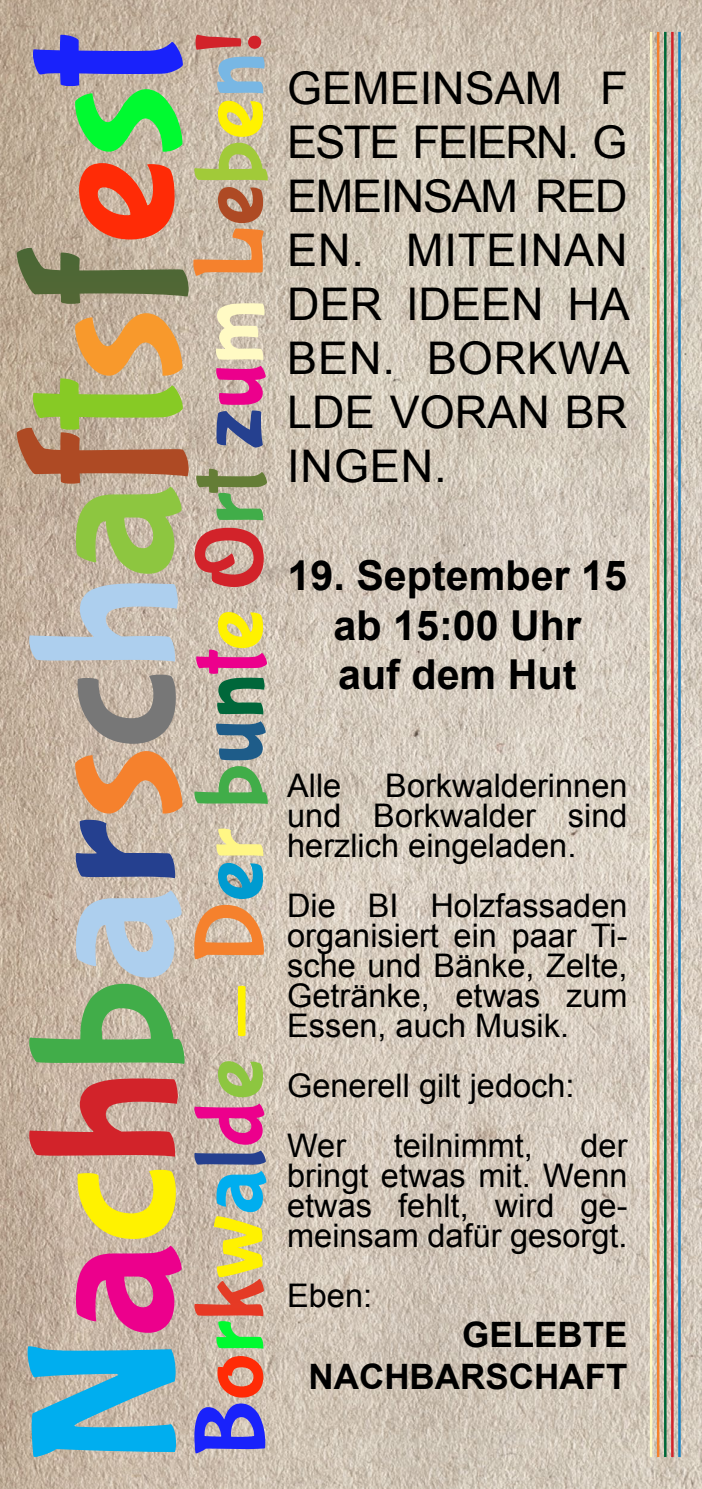
<style>
.page{position:relative;width:702px;height:1489px;background:#fff}
.page>*{position:absolute;margin:0;border:0;box-sizing:border-box;transform-origin:0 0}
.t1{font:207.5px "Bubblegum Sans";letter-spacing:-.005em;color:#adcfee}
.t2{font:98px "Bubblegum Sans";color:#fff200}
.t3{font:45px/54px "Arial";color:#000;text-align:justify}
.t4{font:700 41.25px/49.5px "Arial";color:#000;text-align:center}
.t5{font:700 35px/42px "Arial";color:#000;text-align:right}
.t6{font:32.5px/30px "Arial";color:#000;text-align:justify}
.s1{color:#1922fb}
.s2{color:#ff2b06}
.s3{color:#00fa30}
.s4{color:#fff}
.s5{color:#00aeef}
.s6{color:#25408f}
.s7{color:#ec008c}
.s8{color:#8dc640}
.s9{color:#f5812d}
.s10{color:#009bd0}
.s11{color:#fff685}
.s12{color:#41ad49}
.s13{color:#1e5c89}
.s14{color:#00673a}
.s15{color:#d2232a}
.s16{color:#647d36}
.s17{color:#fffac4}
.s18{color:#ae4a24}
.s19{color:#a1ca39}
.s20{color:#78b7e4}
.s21{color:#fff200}
.s22{color:#777}
.s23{color:#87ca25}
.s24{color:#f8992c}
</style>
<div class="page">
<img style="left:0;top:0;width:702px;height:1488px">
<hr style="left:664px;top:32px;width:2px;height:1424px;background:#006838">
<hr style="left:671px;top:32px;width:2px;height:1424px;background:#d2232a">
<hr style="left:678px;top:32px;width:2px;height:1424px;background:#1782c5">
<hr style="left:657px;top:32px;width:2px;height:1424px;background:#f5812d">
<hr style="left:649px;top:32px;width:3px;height:1424px;background:#fffac4">
<h2 class="t2" style="left:177px;top:1457px;width:1426px;rotate:-90deg"><span class="s1">B</span><span class="s2">o</span><span class="s3">r</span><span class="s4">k</span>w<span class="s5">a</span><span class="s6">l</span><span class="s7">d</span><span class="s8">e</span> - <span class="s9">D</span><span class="s10">e</span><span class="s11">r</span> <span class="s12">b</span><span class="s13">u</span><span class="s14">n</span><span class="s7">t</span>e <span class="s15">O</span><span class="s12">r</span><span class="s16">t</span> <span class="s6">z</span><span class="s7">u</span><span class="s17">m</span> <span class="s9">L</span><span class="s18">e</span><span class="s19">b</span>e<span class="s20">n</span><span class="s15">!</span></h2>
<h1 class="t1" style="left:-7px;top:1464px;width:1431px;rotate:-90deg"><span class="s5">N</span><span class="s7">a</span><span class="s21">c</span><span class="s15">h</span><span class="s12">b</span>a<span class="s6">r</span><span class="s9">s</span><span class="s22">c</span>h<span class="s8">a</span><span class="s18">f</span><span class="s23">t</span><span class="s24">s</span><span class="s4">f</span><span class="s2">e</span><span class="s3">s</span><span class="s1">t</span></h1>
<h3 class="t3" style="left:287px;top:61px;width:344px">GEMEINSAM F ESTE FEIERN. G EMEINSAM RED EN. MITEINAN DER IDEEN HA BEN. BORKWA LDE VORAN BR INGEN.</h3>
<p class="t4" style="left:287px;top:552px;width:341px">19. September 15 ab 15:00 Uhr<br>auf dem Hut</p>
<p class="t6" style="left:287px;top:770px;width:56px">Alle</p>
<p class="t6" style="left:287px;top:770px;width:342px;text-indent:98px">Borkwalderinnen und Borkwalder sind herzlich eingeladen.</p>
<p class="t6" style="left:287px;top:890px;width:342px">Die BI Holzfassaden organisiert ein paar Ti&shy;sche und Bänke, Zelte, Getränke, etwas zum Essen, auch Musik.</p>
<p class="t6" style="left:287px;top:1055px;width:289px;line-height:60px">Generell gilt jedoch:<br>Wer</p>
<p class="t6" style="left:287px;top:1130px;width:342px;text-indent:293px">der bringt etwas mit. Wenn etwas fehlt, wird ge&shy;meinsam dafür gesorgt.</p>
<p class="t6" style="left:287px;top:1280px;width:86px">Eben:</p>
<p class="t6" style="left:394px;top:1130px;width:141px">teilnimmt,</p>
<p class="t5" style="left:308px;top:1314px;width:320px">GELEBTE<br>NACHBARSCHAFT</p>
</div>
